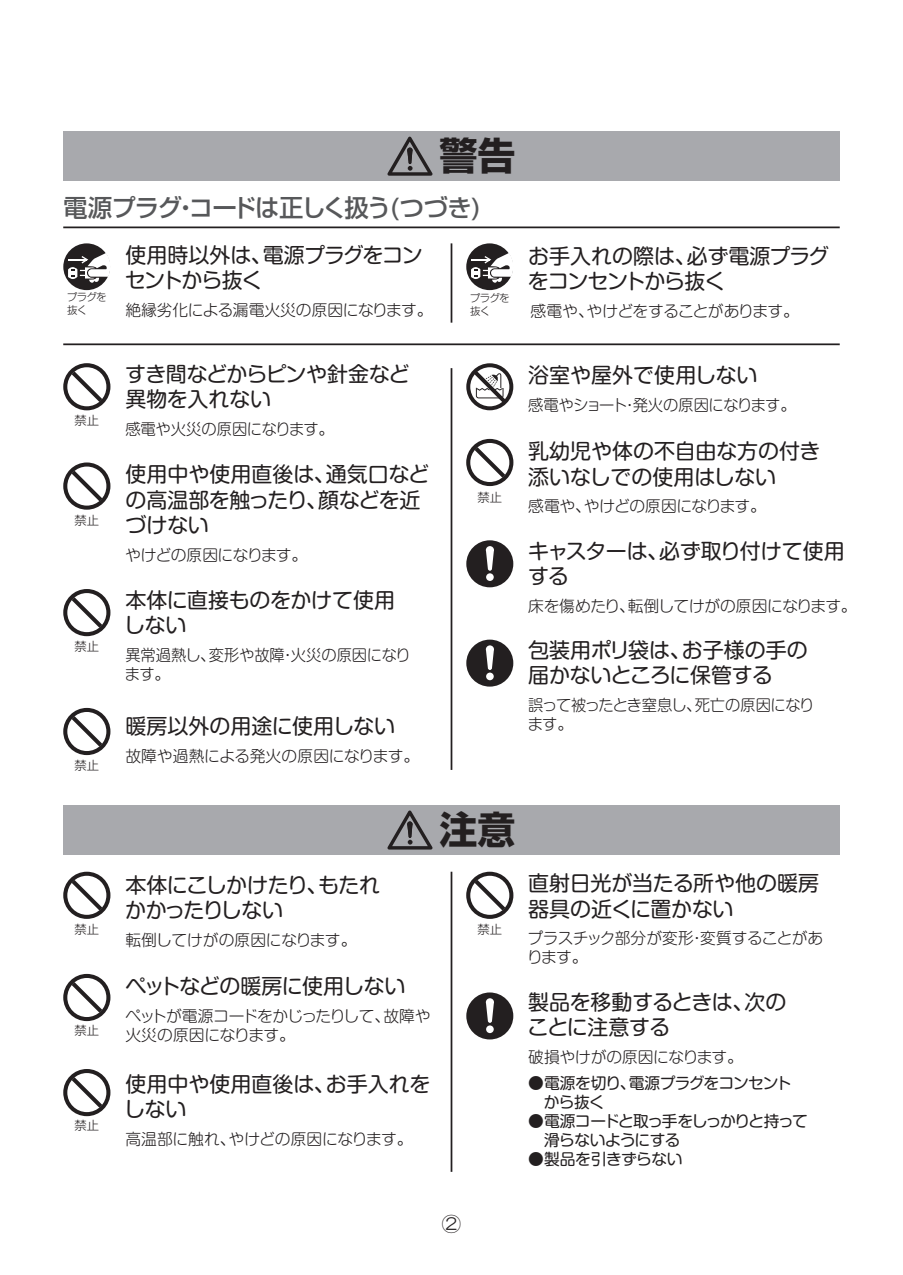
<style>
.page{position:relative;width:903px;height:1275px;background:#fff}
.page>*{position:absolute;margin:0;border:0;box-sizing:border-box;transform-origin:0 0}
.t1{font:700 37.98px "Shin Go Pro";color:#231f20}
.t2{font:500 24.5px "Shin Go Pro";letter-spacing:-.045em;color:#57585a}
.t3{font:21px/25.2px "Shin M Go Pro";letter-spacing:-.01em;color:#231f20}
.t4{font:21px/25.2px "Shin M Go Pro";letter-spacing:-.03em;color:#231f20}
.t5{font:21px/25.2px "Shin M Go Pro";letter-spacing:-.035em;color:#231f20}
.t6{font:21px/25.2px "Shin M Go Pro";letter-spacing:-.045em;color:#231f20}
.t7{font:300 15.75px/18.9px "Shin M Go Pro";letter-spacing:-.03em;color:#231f20}
.t8{font:15.75px/18.9px "Shin M Go Pro";letter-spacing:-.04em;color:#231f20}
.t9{font:300 15.75px/18.9px "Shin M Go Pro";color:#231f20}
.t10{font:300 15.75px "Shin M Go Pro";letter-spacing:-.01em;color:#231f20}
.t11{font:300 12.25px "Shin M Go Pro";color:#231f20}
.t12{font:300 10.5px/12.6px "Shin Go Pro";letter-spacing:-.07em;color:#231f20}
</style>
<div class="page">
<hr style="left:451px;top:368px;width:1px;height:402px;background:#231f20">
<svg style="left:466px;top:872px;width:47px;height:47px"></svg>
<hr style="left:451px;top:243px;width:1px;height:80px;background:#231f20">
<hr style="left:63px;top:343px;width:777px;height:2px;background:#231f20">
<hr style="left:451px;top:872px;width:1px;height:300px;background:#231f20">
<svg style="left:466px;top:363px;width:47px;height:47px"></svg>
<div style="left:466px;top:640px;width:47px;height:47px;background:#231f20;border-radius:50%"></div>
<svg style="left:486px;top:645px;width:8px;height:25px"></svg>
<div style="left:486px;top:673px;width:8px;height:7px;background:#fff;border-radius:50%"></div>
<svg style="left:466px;top:439px;width:47px;height:47px"></svg>
<div style="left:466px;top:992px;width:47px;height:47px;background:#231f20;border-radius:50%"></div>
<svg style="left:486px;top:998px;width:8px;height:25px"></svg>
<div style="left:486px;top:1025px;width:8px;height:8px;background:#fff;border-radius:50%"></div>
<div style="left:466px;top:540px;width:47px;height:47px;background:#231f20;border-radius:50%"></div>
<svg style="left:486px;top:546px;width:8px;height:25px"></svg>
<div style="left:486px;top:573px;width:8px;height:8px;background:#fff;border-radius:50%"></div>
<svg style="left:63px;top:462px;width:47px;height:48px"></svg>
<svg style="left:63px;top:363px;width:47px;height:47px"></svg>
<svg style="left:63px;top:589px;width:47px;height:47px"></svg>
<svg style="left:63px;top:1069px;width:47px;height:47px"></svg>
<svg style="left:63px;top:872px;width:47px;height:47px"></svg>
<svg style="left:63px;top:974px;width:47px;height:47px"></svg>
<svg style="left:63px;top:708px;width:47px;height:47px"></svg>
<div style="left:63px;top:243px;width:47px;height:47px;background:#231f20;border-radius:50%"></div>
<svg style="left:68px;top:253px;width:42px;height:30px"></svg>
<div style="left:466px;top:243px;width:47px;height:47px;background:#231f20;border-radius:50%"></div>
<svg style="left:471px;top:253px;width:42px;height:30px"></svg>
<div style="left:63px;top:131px;width:777px;height:50px;background:#a8a9ad"></div>
<svg style="left:387px;top:137px;width:46px;height:39px"></svg>
<div style="left:63px;top:805px;width:777px;height:50px;background:#a8a9ad"></div>
<svg style="left:387px;top:810px;width:46px;height:39px"></svg>
<hr style="left:63px;top:226px;width:777px;height:2px;background:#231f20">
<h1 class="t1" style="left:440px;top:126px;width:77px">警告</h1>
<h2 class="t2" style="left:63px;top:188px;width:420px">電源プラグ・コードは正しく扱う(つづき)</h2>
<h3 class="t6" style="left:125px;top:240px;width:300px">使用時以外は、電源プラグをコンセントから抜く</h3>
<p class="t7" style="left:125px;top:299px;width:309px">絶縁劣化による漏電火災の原因になります。</p>
<p class="t12" style="left:67px;top:289px;width:42px">プラグを抜く</p>
<p class="t12" style="left:470px;top:291px;width:42px">プラグを抜く</p>
<h3 class="t5" style="left:528px;top:241px;width:303px">お手入れの際は、必ず電源プラグをコンセントから抜く</h3>
<p class="t7" style="left:530px;top:299px;width:270px">感電や、やけどをすることがあります。</p>
<p class="t11" style="left:75px;top:410px;width:26px">禁止</p>
<p class="t11" style="left:75px;top:510px;width:26px">禁止</p>
<p class="t11" style="left:75px;top:636px;width:26px">禁止</p>
<p class="t11" style="left:75px;top:755px;width:26px">禁止</p>
<p class="t11" style="left:75px;top:919px;width:26px">禁止</p>
<p class="t11" style="left:75px;top:1021px;width:26px">禁止</p>
<p class="t11" style="left:75px;top:1116px;width:26px">禁止</p>
<h3 class="t3" style="left:125px;top:359px;width:286px">すき間などからピンや針金など異物を入れない</h3>
<p class="t10" style="left:125px;top:416px;width:210px">感電や火災の原因になります。</p>
<h3 class="t3" style="left:125px;top:459px;width:306px">使用中や使用直後は、通気口などの高温部を触ったり、顔などを近づけない</h3>
<p class="t7" style="left:125px;top:544px;width:184px">やけどの原因になります。</p>
<h3 class="t3" style="left:124px;top:585px;width:273px">本体に直接ものをかけて使用しない</h3>
<p class="t9" style="left:125px;top:644px;width:287px">異常過熱し、変形や故障・火災の原因になります。</p>
<h3 class="t3" style="left:125px;top:711px;width:271px">暖房以外の用途に使用しない</h3>
<p class="t7" style="left:125px;top:744px;width:295px">故障や過熱による発火の原因になります。</p>
<p class="t11" style="left:477px;top:488px;width:26px">禁止</p>
<h3 class="t3" style="left:528px;top:360px;width:231px">浴室や屋外で使用しない</h3>
<p class="t7" style="left:528px;top:394px;width:269px">感電やショート・発火の原因になります。</p>
<h3 class="t3" style="left:528px;top:436px;width:294px">乳幼児や体の不自由な方の付き添いなしでの使用はしない</h3>
<p class="t7" style="left:528px;top:495px;width:239px">感電や、やけどの原因になります。</p>
<h3 class="t3" style="left:528px;top:536px;width:318px">キャスターは、必ず取り付けて使用する</h3>
<p class="t7" style="left:528px;top:594px;width:330px">床を傷めたり、転倒してけがの原因になります。</p>
<h3 class="t3" style="left:528px;top:635px;width:281px">包装用ポリ袋は、お子様の手の届かないところに保管する</h3>
<p class="t7" style="left:528px;top:694px;width:288px">誤って被ったとき窒息し、死亡の原因になります。</p>
<h3 class="t4" style="left:125px;top:870px;width:257px">本体にこしかけたり、もたれかかったりしない</h3>
<p class="t7" style="left:125px;top:929px;width:233px">転倒してけがの原因になります。</p>
<h1 class="t1" style="left:440px;top:800px;width:77px">注意</h1>
<p class="t11" style="left:477px;top:919px;width:26px">禁止</p>
<h3 class="t4" style="left:125px;top:971px;width:281px">ペットなどの暖房に使用しない</h3>
<p class="t7" style="left:125px;top:1005px;width:307px">ペットが電源コードをかじったりして、故障や火災の原因になります。</p>
<h3 class="t3" style="left:124px;top:1068px;width:308px">使用中や使用直後は、お手入れをしない</h3>
<p class="t7" style="left:125px;top:1127px;width:289px">高温部に触れ、やけどの原因になります。</p>
<h3 class="t3" style="left:528px;top:868px;width:292px">直射日光が当たる所や他の暖房器具の近くに置かない</h3>
<p class="t7" style="left:527px;top:927px;width:298px">プラスチック部分が変形・変質することがあります。</p>
<h3 class="t3" style="left:527px;top:987px;width:260px">製品を移動するときは、次のことに注意する</h3>
<p class="t8" style="left:528px;top:1072px;width:265px">●電源を切り、電源プラグをコンセント　から抜く</p>
<p class="t8" style="left:528px;top:1110px;width:281px">●電源コードと取っ手をしっかりと持って　滑らないようにする</p>
<p class="t8" style="left:528px;top:1148px;width:156px">●製品を引きずらない</p>
<p class="t7" style="left:528px;top:1045px;width:216px">破損やけがの原因になります。</p>
</div>
